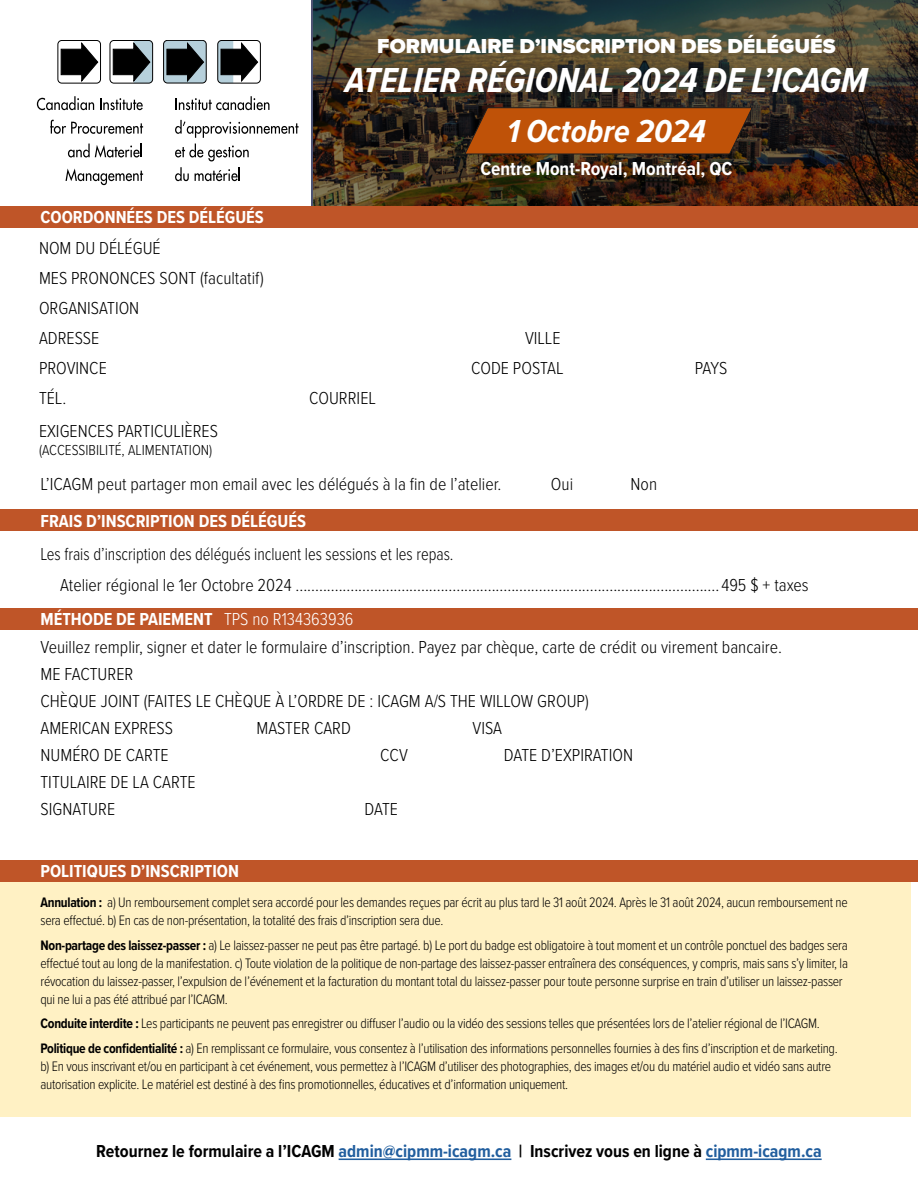
<style>
.page{position:relative;width:918px;height:1188px;background:#fff}
.page>*{position:absolute;margin:0;border:0;box-sizing:border-box;transform-origin:0 0}
.t1{font:italic 700 36px "Proxima Nova Cond";color:#fff}
.t2{font:italic 700 33px "Proxima Nova Cond";color:#fff}
.t3{font:900 21px "Proxima Nova";color:#fff}
.t4{font:700 19.5px "Proxima Nova Cond";color:#fff}
.t5{font:300 18px/27.2px "Proxima Nova Cond";color:#000}
.t6{font:300 18px/31.3px "Proxima Nova Cond";color:#000;scale:.92 1}
.t7{font:700 18px "Proxima Nova Cond";color:#000}
.t8{font:700 18px "Proxima Nova Cond";color:#fff}
.t9{font:300 15px "Proxima Nova Cond";color:#000}
.t10{font:300 14.25px/18px "Proxima Nova Cond";letter-spacing:-.02em;color:#000;scale:.96 1}
.s1{font-weight:700;color:#fff}
.s2{color:#fff}
.s3{font-weight:700}
.s4{color:#215e9e}
</style>
<div class="page">
<img style="left:313px;top:0;width:605px;height:206px">
<div style="left:0;top:863px;width:911px;height:254px;background:#fff1c4"></div>
<div style="left:0;top:206px;width:918px;height:22px;background:#bf5528"></div>
<div style="left:0;top:510px;width:918px;height:21px;background:#bf5528"></div>
<div style="left:0;top:608px;width:918px;height:22px;background:#bf5528"></div>
<div style="left:0;top:860px;width:918px;height:22px;background:#bf5528"></div>
<hr style="left:339px;top:1159px;width:172px;height:1px;background:#215e9e">
<hr style="left:706px;top:1159px;width:116px;height:1px;background:#215e9e">
<svg style="left:37px;top:96px;width:57px;height:14px"></svg>
<svg style="left:100px;top:98px;width:43px;height:12px"></svg>
<svg style="left:50px;top:120px;width:93px;height:14px"></svg>
<svg style="left:68px;top:144px;width:74px;height:13px"></svg>
<svg style="left:66px;top:168px;width:77px;height:17px"></svg>
<svg style="left:176px;top:96px;width:93px;height:14px"></svg>
<svg style="left:175px;top:120px;width:124px;height:18px"></svg>
<svg style="left:175px;top:144px;width:74px;height:17px"></svg>
<svg style="left:175px;top:167px;width:14px;height:14px"></svg>
<svg style="left:110px;top:40px;width:43px;height:43px"></svg>
<svg style="left:58px;top:40px;width:43px;height:43px"></svg>
<div style="left:58px;top:40px;width:43px;height:43px;border:1px solid #000;border-radius:4px"></div>
<svg style="left:61px;top:43px;width:37px;height:38px"></svg>
<div style="left:110px;top:40px;width:43px;height:43px;border:1px solid #000;border-radius:4px"></div>
<svg style="left:113px;top:40px;width:40px;height:43px"></svg>
<div style="left:218px;top:40px;width:43px;height:43px;border:1px solid #000;border-radius:4px"></div>
<svg style="left:218px;top:40px;width:40px;height:43px"></svg>
<svg style="left:164px;top:40px;width:42px;height:43px"></svg>
<div style="left:163px;top:40px;width:43px;height:43px;border:1px solid #000;border-radius:4px"></div>
<svg style="left:167px;top:43px;width:37px;height:38px"></svg>
<svg style="left:195px;top:167px;width:45px;height:14px"></svg>
<svg style="left:465px;top:108px;width:287px;height:46px;background:#af4c09"></svg>
<p class="t8" style="left:40px;top:203px;width:225px">COORDONNÉES DES DÉLÉGUÉS</p>
<p class="t5" style="left:39px;top:232px;width:226px;line-height:30px">NOM DU DÉLÉGUÉ<br>MES PRONONCES SONT (facultatif)<br>ORGANISATION<br>ADRESSE</p>
<h3 class="t3" style="left:377px;top:31px;width:460px">FORMULAIRE D’INSCRIPTION DES DÉLÉGUÉS</h3>
<h1 class="t1" style="left:345px;top:54px;width:524px">ATELIER RÉGIONAL 2024 DE L’ICAGM</h1>
<h2 class="t2" style="left:507px;top:107px;width:200px">1 Octobre 2024</h2>
<h3 class="t4" style="left:480px;top:154px;width:254px">Centre Mont-Royal, Montréal, QC</h3>
<p class="t5" style="left:525px;top:324px;width:37px">VILLE</p>
<p class="t5" style="left:39px;top:354px;width:69px">PROVINCE</p>
<p class="t5" style="left:471px;top:354px;width:94px">CODE POSTAL</p>
<p class="t5" style="left:695px;top:354px;width:34px">PAYS</p>
<p class="t5" style="left:39px;top:384px;width:29px">TÉL.</p>
<p class="t5" style="left:309px;top:384px;width:68px">COURRIEL</p>
<p class="t5" style="left:39px;top:417px;width:180px">EXIGENCES PARTICULIÈRES</p>
<p class="t9" style="left:39px;top:439px;width:175px">(ACCESSIBILITÉ, ALIMENTATION)</p>
<p class="t5" style="left:40px;top:470px;width:462px">L’ICAGM peut partager mon email avec les délégués à la fin de l’atelier.</p>
<p class="t5" style="left:551px;top:470px;width:24px">Oui</p>
<p class="t5" style="left:631px;top:470px;width:28px">Non</p>
<p class="t8" style="left:40px;top:508px;width:267px">FRAIS D’INSCRIPTION DES DÉLÉGUÉS</p>
<p class="t6" style="left:60px;top:537px;width:815px;text-indent:-20px">Les frais d’inscription des délégués incluent les sessions et les repas.<br>Atelier régional le 1er Octobre 2024 ............................................................................................................ 495 $ + taxes</p>
<p class="t5" style="left:40px;top:605px;width:743px"><span class="s1">MÉTHODE DE PAIEMENT</span> <span class="s2">TPS no R134363936<br></span>Veuillez remplir, signer et dater le formulaire d’inscription. Payez par chèque, carte de crédit ou virement bancaire.<br>ME FACTURER<br>CHÈQUE JOINT (FAITES LE CHÈQUE À L’ORDRE DE : ICAGM A/S THE WILLOW GROUP)<br>AMERICAN EXPRESS</p>
<p class="t5" style="left:256px;top:713px;width:96px">MASTER CARD</p>
<p class="t5" style="left:472px;top:713px;width:31px">VISA</p>
<p class="t5" style="left:40px;top:740px;width:130px">NUMÉRO DE CARTE</p>
<p class="t5" style="left:380px;top:740px;width:29px">CCV</p>
<p class="t5" style="left:504px;top:740px;width:131px">DATE D’EXPIRATION</p>
<p class="t5" style="left:40px;top:767px;width:157px">TITULAIRE DE LA CARTE<br>SIGNATURE</p>
<p class="t5" style="left:364px;top:794px;width:35px">DATE</p>
<p class="t8" style="left:40px;top:858px;width:200px">POLITIQUES D’INSCRIPTION</p>
<p class="t10" style="left:40px;top:892px;width:842px"><span class="s3">Annulation :</span> a) Un remboursement complet sera accordé pour les demandes reçues par écrit au plus tard le 31 août 2024. Après le 31 août 2024, aucun remboursement ne sera effectué. b) En cas de non-présentation, la totalité des frais d’inscription sera due.</p>
<p class="t10" style="left:40px;top:935px;width:843px"><span class="s3">Non-partage des laissez-passer :</span> a) Le laissez-passer ne peut pas être partagé. b) Le port du badge est obligatoire à tout moment et un contrôle ponctuel des badges sera effectué tout au long de la manifestation. c) Toute violation de la politique de non-partage des laissez-passer entraînera des conséquences, y compris, mais sans s’y limiter, la révocation du laissez-passer, l’expulsion de l’événement et la facturation du montant total du laissez-passer pour toute personne surprise en train d’utiliser un laissez-passer qui ne lui a pas été attribué par l’ICAGM.</p>
<p class="t10" style="left:40px;top:1011px;width:832px;line-height:24.8px"><span class="s3">Conduite interdite :</span> Les participants ne peuvent pas enregistrer ou diffuser l’audio ou la vidéo des sessions telles que présentées lors de l’atelier régional de l’ICAGM.<br><span class="s3">Politique de confidentialité :</span> a) En remplissant ce formulaire, vous consentez à l’utilisation des informations personnelles fournies à des fins d’inscription et de marketing.</p>
<p class="t10" style="left:40px;top:1057px;width:825px">b) En vous inscrivant et/ou en participant à cet événement, vous permettez à l’ICAGM d’utiliser des photographies, des images et/ou du matériel audio et vidéo sans autre autorisation explicite. Le matériel est destiné à des fins promotionnelles, éducatives et d’information uniquement.</p>
<p class="t7" style="left:96px;top:1138px;width:727px">Retournez le formulaire a l’ICAGM <span class="s4">admin@cipmm-icagm.ca</span> | Inscrivez vous en ligne à <span class="s4">cipmm-icagm.ca</span></p>
</div>
